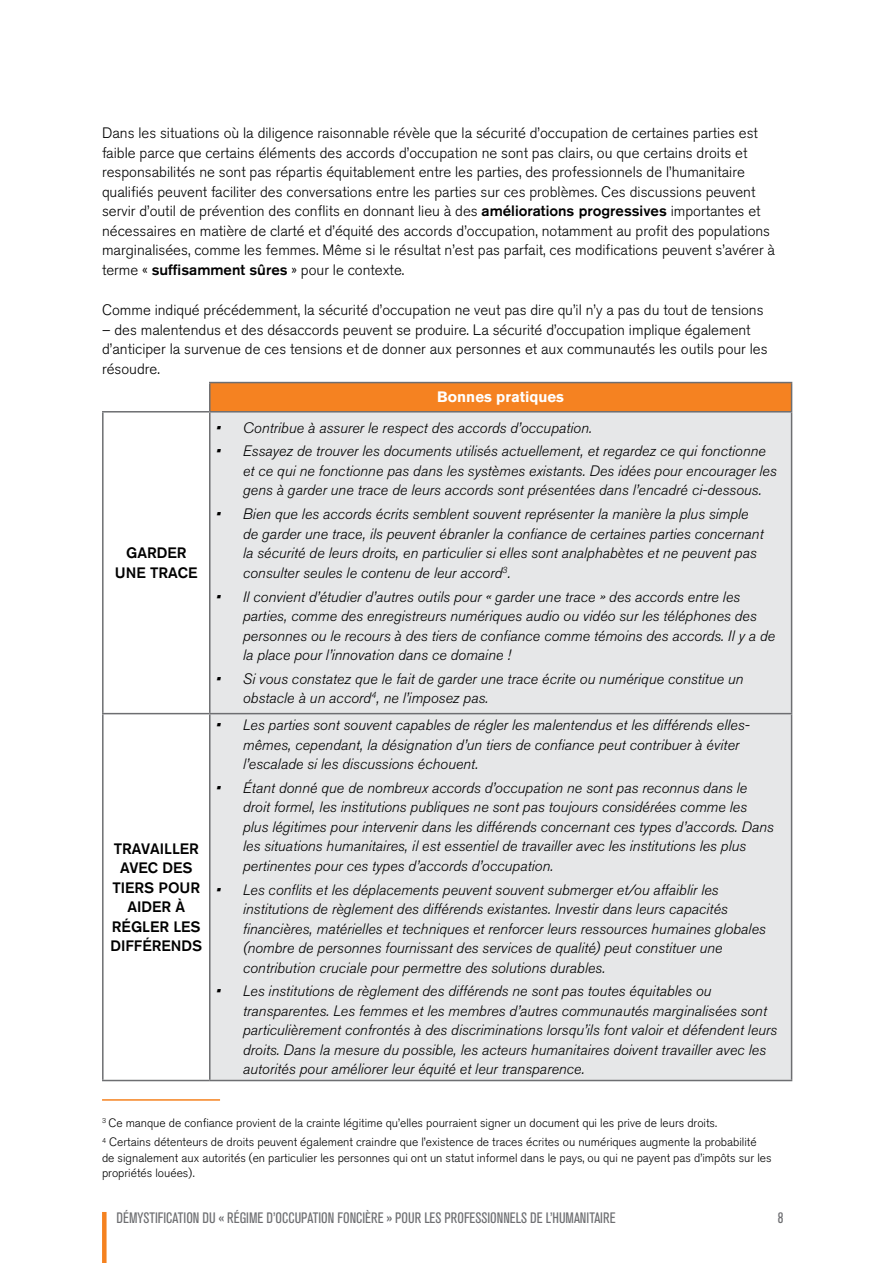
<style>
.page{position:relative;width:893px;height:1263px;background:#fff}
.page>*{position:absolute;margin:0;border:0;box-sizing:border-box;transform-origin:0 0}
.t1{font:italic 300 15px/19.5px "Akzidenz Grotesk BQ";color:#000}
.t2{font:300 15px/19.5px "Akzidenz Grotesk BQ";color:#000}
.t3{font:condensed 15px "Akzidenz Grotesk BQ";color:#6d6e71}
.t4{font:500 15px/19.5px "Akzidenz Grotesk BQ";color:#000;text-align:center}
.t5{font:700 15px "Akzidenz Grotesk BQ";color:#fff}
.t6{font:300 12px/19.2px "Akzidenz Grotesk BQ";color:#000}
.s1{font-weight:500}
</style>
<div class="page">
<div style="left:102px;top:1212px;width:5px;height:51px;background:#f58220"></div>
<div style="left:210px;top:383px;width:582px;height:29px;background:#f58221"></div>
<div style="left:211px;top:412px;width:580px;height:668px;background:#e6e7e8"></div>
<hr style="left:102px;top:411px;width:108px;height:1px;background:#6d6e71">
<hr style="left:102px;top:412px;width:2px;height:301px;background:#6d6e71">
<hr style="left:210px;top:411px;width:582px;height:1px;background:#6d6e71">
<hr style="left:209px;top:412px;width:2px;height:301px;background:#6d6e71">
<hr style="left:791px;top:412px;width:1px;height:301px;background:#6d6e71">
<hr style="left:102px;top:713px;width:108px;height:1px;background:#6d6e71">
<hr style="left:102px;top:714px;width:2px;height:366px;background:#6d6e71">
<hr style="left:210px;top:713px;width:582px;height:1px;background:#6d6e71">
<hr style="left:209px;top:714px;width:2px;height:366px;background:#6d6e71">
<hr style="left:791px;top:714px;width:1px;height:366px;background:#6d6e71">
<hr style="left:102px;top:1080px;width:108px;height:1px;background:#6d6e71">
<hr style="left:210px;top:1080px;width:582px;height:1px;background:#6d6e71">
<hr style="left:209px;top:383px;width:2px;height:28px;background:#6d6e71">
<svg style="left:791px;top:383px;width:1px;height:28px"></svg>
<hr style="left:209px;top:382px;width:583px;height:1px;background:#6d6e71">
<hr style="left:102px;top:1099px;width:118px;height:2px;background:#f58220">
<p class="t2" style="left:102px;top:124px;width:675px">Dans les situations où la diligence raisonnable révèle que la sécurité d’occupation de certaines parties est faible parce que certains éléments des accords d’occupation ne sont pas clairs, ou que certains droits et responsabilités ne sont pas répartis équitablement entre les parties, des professionnels de l’humanitaire qualifiés peuvent faciliter des conversations entre les parties sur ces problèmes. Ces discussions peuvent servir d’outil de prévention des conflits en donnant lieu à des <span class="s1">améliorations progressives</span> importantes et nécessaires en matière de clarté et d’équité des accords d’occupation, notamment au profit des populations marginalisées, comme les femmes. Même si le résultat n’est pas parfait, ces modifications peuvent s’avérer à terme « <span class="s1">suffisamment sûres</span> » pour le contexte.</p>
<p class="t2" style="left:102px;top:301px;width:663px">Comme indiqué précédemment, la sécurité d’occupation ne veut pas dire qu’il n’y a pas du tout de tensions</p>
<p class="t2" style="left:102px;top:320px;width:667px">– des malentendus et des désaccords peuvent se produire. La sécurité d’occupation implique également d’anticiper la survenue de ces tensions et de donner aux personnes et aux communautés les outils pour les résoudre.</p>
<p class="t5" style="left:437px;top:389px;width:128px">Bonnes pratiques</p>
<p class="t4" style="left:115px;top:543px;width:84px">GARDER<br>UNE TRACE</p>
<p class="t4" style="left:111px;top:838px;width:93px">TRAVAILLER<br>AVEC DES<br>TIERS POUR<br>AIDER À<br>RÉGLER LES<br>DIFFÉRENDS</p>
<p class="t1" style="left:216px;top:418px;width:378px">• Contribue à assurer le respect des accords d’occupation.</p>
<p class="t1" style="left:243px;top:442px;width:535px;text-indent:-27px">• Essayez de trouver les documents utilisés actuellement, et regardez ce qui fonctionne et ce qui ne fonctionne pas dans les systèmes existants. Des idées pour encourager les gens à garder une trace de leurs accords sont présentées dans l’encadré ci-dessous.</p>
<p class="t1" style="left:243px;top:504px;width:522px;text-indent:-27px">• Bien que les accords écrits semblent souvent représenter la manière la plus simple de garder une trace, ils peuvent ébranler la confiance de certaines parties concernant la sécurité de leurs droits, en particulier si elles sont analphabètes et ne peuvent pas consulter seules le contenu de leur accord<sup>3</sup>.</p>
<p class="t1" style="left:243px;top:587px;width:534px;text-indent:-27px">• Il convient d’étudier d’autres outils pour « garder une trace » des accords entre les parties, comme des enregistreurs numériques audio ou vidéo sur les téléphones des personnes ou le recours à des tiers de confiance comme témoins des accords. Il y a de la place pour l’innovation dans ce domaine !</p>
<p class="t1" style="left:243px;top:669px;width:502px;text-indent:-27px">• Si vous constatez que le fait de garder une trace écrite ou numérique constitue un obstacle à un accord<sup>4</sup>, ne l’imposez pas.</p>
<p class="t1" style="left:243px;top:715px;width:508px;text-indent:-27px">• Les parties sont souvent capables de régler les malentendus et les différends elles&shy;mêmes, cependant, la désignation d’un tiers de confiance peut contribuer à éviter l’escalade si les discussions échouent.</p>
<p class="t1" style="left:243px;top:778px;width:532px;text-indent:-27px">• Étant donné que de nombreux accords d’occupation ne sont pas reconnus dans le droit formel, les institutions publiques ne sont pas toujours considérées comme les plus légitimes pour intervenir dans les différends concernant ces types d’accords. Dans les situations humanitaires, il est essentiel de travailler avec les institutions les plus pertinentes pour ces types d’accords d’occupation.</p>
<p class="t1" style="left:243px;top:880px;width:524px;text-indent:-27px">• Les conflits et les déplacements peuvent souvent submerger et/ou affaiblir les institutions de règlement des différends existantes. Investir dans leurs capacités financières, matérielles et techniques et renforcer leurs ressources humaines globales (nombre de personnes fournissant des services de qualité) peut constituer une contribution cruciale pour permettre des solutions durables.</p>
<p class="t1" style="left:243px;top:982px;width:536px;text-indent:-27px">• Les institutions de règlement des différends ne sont pas toutes équitables ou transparentes. Les femmes et les membres d’autres communautés marginalisées sont particulièrement confrontés à des discriminations lorsqu’ils font valoir et défendent leurs droits. Dans la mesure du possible, les acteurs humanitaires doivent travailler avec les autorités pour améliorer leur équité et leur transparence.</p>
<p class="t6" style="left:102px;top:1114px;width:656px"><sup>3</sup> Ce manque de confiance provient de la crainte légitime qu’elles pourraient signer un document qui les prive de leurs droits.<br><sup>4</sup> Certains détenteurs de droits peuvent également craindre que l’existence de traces écrites ou numériques augmente la probabilité</p>
<p class="t6" style="left:102px;top:1150px;width:671px;line-height:15px">de signalement aux autorités (en particulier les personnes qui ont un statut informel dans le pays, ou qui ne payent pas d’impôts sur les propriétés louées).</p>
<p class="t3" style="left:117px;top:1209px;width:500px">DÉMYSTIFICATION DU « RÉGIME D’OCCUPATION FONCIÈRE » POUR LES PROFESSIONNELS DE L’HUMANITAIRE</p>
<p class="t3" style="left:778px;top:1209px;width:7px">8</p>
</div>
